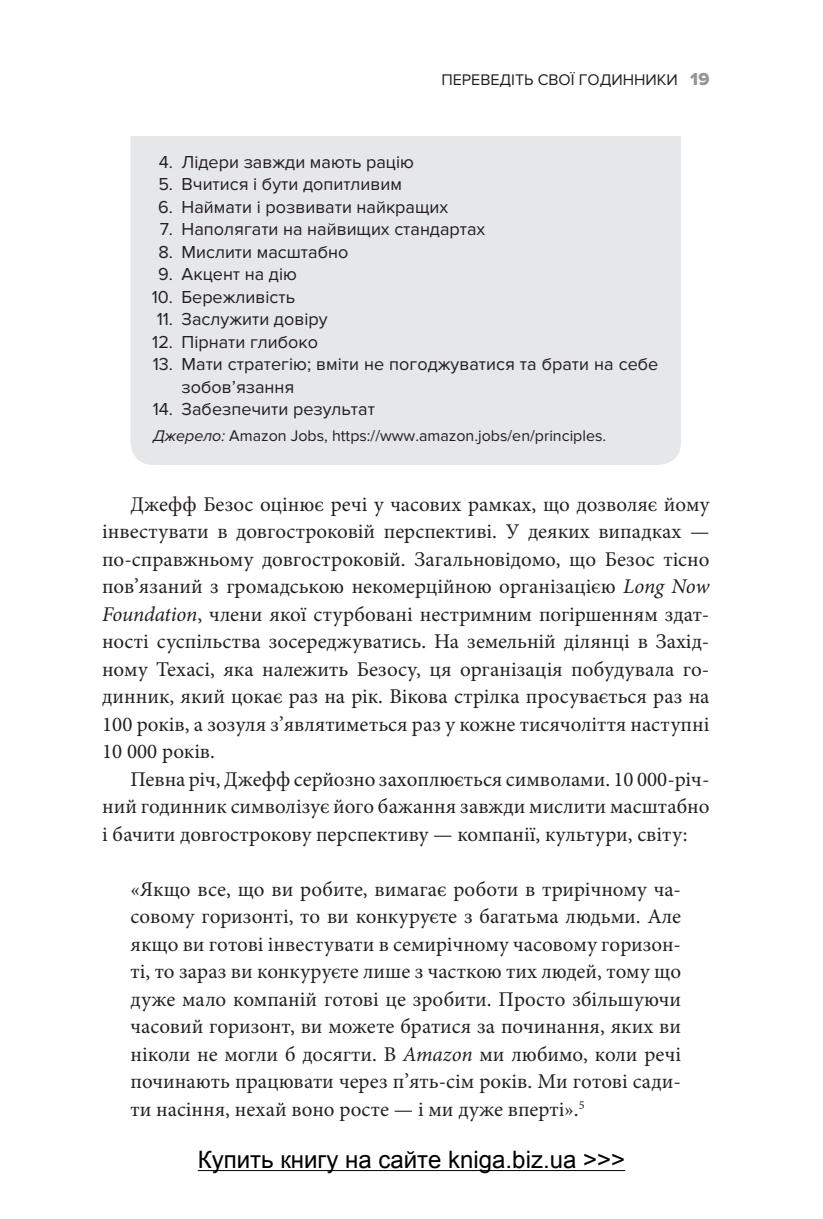
<style>
.page{position:relative;width:823px;height:1219px;background:#fff}
.page>*{position:absolute;margin:0;border:0;box-sizing:border-box;transform-origin:0 0}
.t1{font:24px "Arial";color:#000}
.Обычный{font:21px/27.4px "Minion Pro";color:#231f20;text-align:justify}
.Vrezka2{font:21px/27.4px "Minion Pro";color:#231f20;text-align:justify}
.t2{font:18px/22.4px "Proxima Nova";color:#231f20}
.Vrezka_1{font:16px "Proxima Nova";color:#231f20}
.s1{font-family:"Proxima Nova Extrabld";font-size:18px;color:#939598}
.s2{font-style:italic}
</style>
<div class="page">
<div style="left:130px;top:107px;width:550px;height:358px;background:#e6e7e9;border-radius:23px"></div>
<div style="left:102px;top:106px;width:607px;height:30px;background:#fff"></div>
<hr style="left:198px;top:1170px;width:427px;height:1px;background:#000">
<p class="Vrezka_1" style="left:441px;top:71px;width:11px">ПЕРЕ</p>
<p class="Vrezka_1" style="left:480px;top:71px;width:143px">ВЕДІТЬ СВОЇ ГОДИННИ</p>
<p class="Vrezka_1" style="left:656px;top:71px;width:54px">КИ <span class="s1">19</span></p>
<p class="t2" style="left:159px;top:151px;width:256px">4. Лідери завжди мають рацію</p>
<p class="t2" style="left:158px;top:173px;width:245px">5. Вчитися і бути допитливим</p>
<p class="t2" style="left:158px;top:196px;width:291px">6. Наймати і розвивати найкращих</p>
<p class="t2" style="left:160px;top:218px;width:327px">7. Наполягати на найвищих стандартах</p>
<p class="t2" style="left:158px;top:241px;width:191px">8. Мислити масштабно</p>
<p class="t2" style="left:158px;top:263px;width:140px">9. Акцент на дію</p>
<p class="t2" style="left:152px;top:286px;width:145px">10. Бережливість</p>
<p class="t2" style="left:157px;top:308px;width:172px">11. Заслужити довіру</p>
<p class="t2" style="left:152px;top:331px;width:167px">12. Пірнати глибоко</p>
<p class="t2" style="left:181px;top:353px;width:478px;text-indent:-29px">13. Мати стратегію; вміти не погоджуватися та брати на себе зобов’язання</p>
<p class="t2" style="left:153px;top:398px;width:223px">14. Забезпечити результат</p>
<p class="Vrezka_1" style="left:153px;top:426px;width:454px"><span class="s2">Джерело:</span> Amazon Jobs, https://www.amazon.jobs/en/principles.</p>
<p class="Обычный" style="left:102px;top:490px;width:608px;text-indent:28px">Джефф Безос оцінює речі у часових рамках, що дозволяє йому інвестувати в довгостроковій перспективі. У деяких випадках — по-справжньому довгостроковій. Загальновідомо, що Безос тісно пов’язаний з громадською некомерційною організацією <span class="s2">Long Now Foundation</span>, члени якої стурбовані нестримним погіршенням здат&shy;ності суспільства зосереджуватись. На земельній ділянці в Захід&shy;ному Техасі, яка належить Безосу, ця організація побудувала го&shy;динник, який цокає раз на рік. Вікова стрілка просувається раз на 100 років, а зозуля з’являтиметься раз у кожне тисячоліття наступні 10 000 років.</p>
<p class="Обычный" style="left:102px;top:765px;width:608px;text-indent:28px">Певна річ, Джефф серйозно захоплюється символами. 10 000-річ&shy;ний годинник символізує його бажання завжди мислити масштабно і бачити довгострокову перспективу — компанії, культури, світу:</p>
<p class="Vrezka2" style="left:130px;top:875px;width:551px">«Якщо все, що ви робите, вимагає роботи в трирічному ча&shy;совому горизонті, то ви конкуруєте з багатьма людьми. Але якщо ви готові інвестувати в семирічному часовому горизон&shy;ті, то зараз ви конкуруєте лише з часткою тих людей, тому що дуже мало компаній готові це зробити. Просто збільшуючи часовий горизонт, ви можете братися за починання, яких ви ніколи не могли б досягти. В <span class="s2">Amazon</span> ми любимо, коли речі починають працювати через п’ять-сім років. Ми готові сади&shy;ти насіння, нехай воно росте — і ми дуже вперті».<sup>5</sup></p>
<p class="t1" style="left:198px;top:1144px;width:428px">Купить книгу на сайте kniga.biz.ua &gt;&gt;&gt;</p>
</div>
